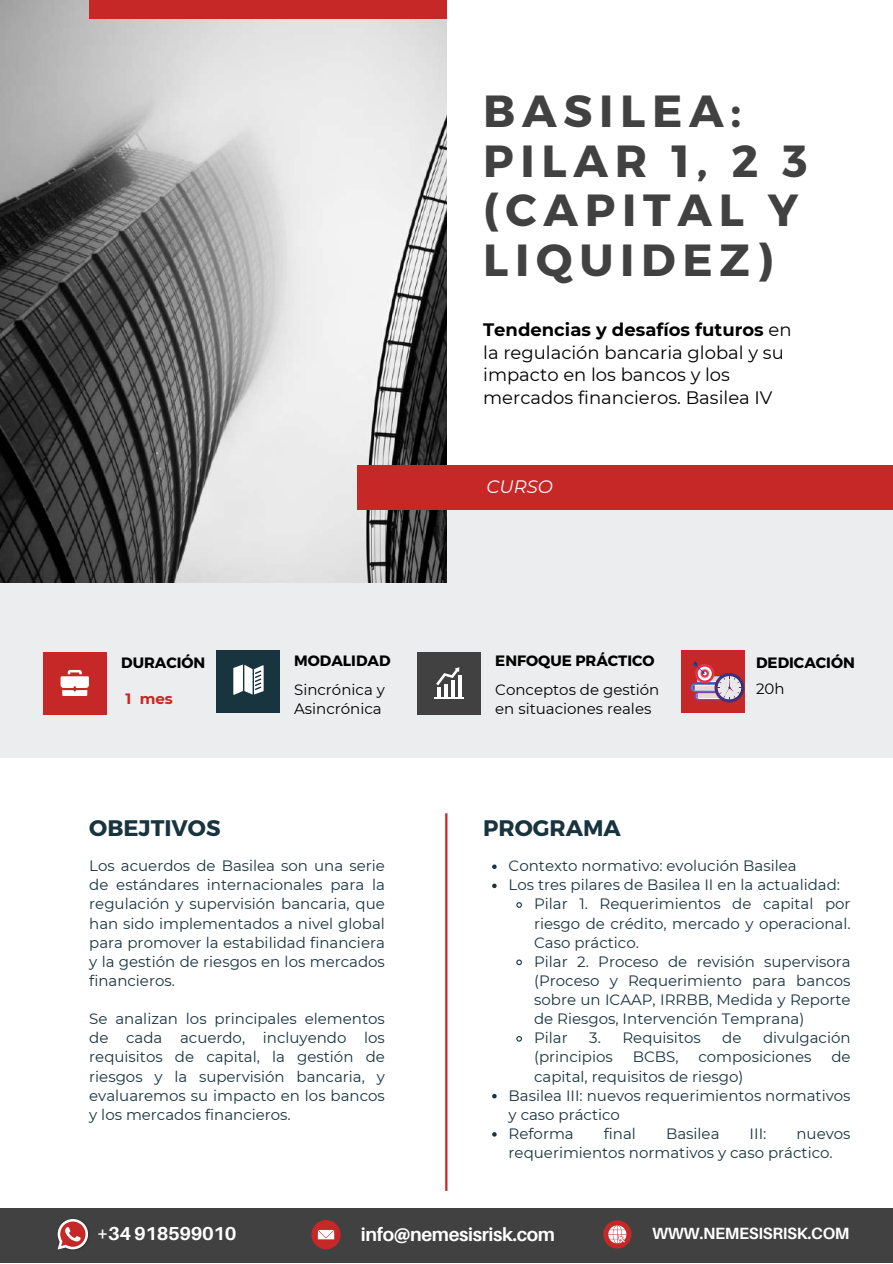
<style>
.page{position:relative;width:893px;height:1264px;background:#fff}
.page>*{position:absolute;margin:0;border:0;box-sizing:border-box;transform-origin:0 0}
.t1{font:700 45px/49.5px "Montserrat";letter-spacing:.15em;color:#414141}
.t2{font:700 22.5px "Montserrat";color:#18343f}
.t3{font:700 18.75px "Aileron";letter-spacing:-.33em;color:#fff}
.t4{font:700 18.75px "Aileron";letter-spacing:-.195em;color:#fff}
.t5{font:18px/22.5px "Montserrat";color:#000}
.t6{font:italic 18px "Montserrat";color:#fff}
.t7{font:700 16.35px "Aileron";letter-spacing:-.375em;color:#fff}
.t8{font:15px/19px "Montserrat";color:#18343f;text-align:justify}
.t9{font:15px/19px "Montserrat";color:#000}
.t10{font:700 15px "Montserrat";color:#000}
.t11{font:700 15px "Montserrat";color:#cf2323}
.s1{font-weight:700}
</style>
<div class="page">
<div style="left:0;top:487px;width:892px;height:270px;background:#ebedee"></div>
<img style="left:0;top:0;width:446px;height:583px">
<div style="left:357px;top:465px;width:535px;height:44px;background:#c62828"></div>
<div style="left:89px;top:0;width:357px;height:19px;background:#c62828"></div>
<div style="left:417px;top:652px;width:63px;height:62px;background:#414141"></div>
<svg style="left:434px;top:667px;width:29px;height:31px"></svg>
<hr style="left:451px;top:679px;width:3px;height:17px;background:#fff">
<hr style="left:458px;top:674px;width:3px;height:22px;background:#fff">
<div style="left:681px;top:650px;width:63px;height:63px;background:#c62828"></div>
<div style="left:43px;top:652px;width:63px;height:62px;background:#c62828"></div>
<svg style="left:61px;top:670px;width:28px;height:25px"></svg>
<div style="left:217px;top:650px;width:63px;height:63px;background:#18343f"></div>
<svg style="left:233px;top:664px;width:30px;height:30px"></svg>
<div style="left:0;top:1207px;width:892px;height:55px;background:#414141"></div>
<img style="left:57px;top:1230px;width:32px;height:20px">
<svg style="left:58px;top:1219px;width:30px;height:30px"></svg>
<svg style="left:311px;top:1219px;width:29px;height:30px"></svg>
<svg style="left:318px;top:1229px;width:16px;height:10px"></svg>
<svg style="left:603px;top:1220px;width:28px;height:28px"></svg>
<hr style="left:445px;top:813px;width:2px;height:377px;background:#cf2323">
<svg style="left:492px;top:864px;width:4px;height:5px"></svg>
<svg style="left:492px;top:883px;width:4px;height:5px"></svg>
<svg style="left:516px;top:902px;width:6px;height:6px"></svg>
<svg style="left:516px;top:959px;width:6px;height:7px"></svg>
<svg style="left:516px;top:1036px;width:6px;height:6px"></svg>
<svg style="left:492px;top:1093px;width:4px;height:5px"></svg>
<svg style="left:492px;top:1132px;width:4px;height:4px"></svg>
<svg style="left:714px;top:673px;width:30px;height:29px"></svg>
<svg style="left:690px;top:661px;width:51px;height:39px"></svg>
<h1 class="t1" style="left:483px;top:84px;width:326px">BASILEA:<br>PILAR 1, 2 3 (CAPITAL Y<br>LIQUIDEZ)</h1>
<p class="t5" style="left:483px;top:318px;width:310px"><span class="s1">Tendencias y desafíos futuros</span> en la regulación bancaria global y su impacto en los bancos y los mercados financieros. Basilea IV</p>
<p class="t6" style="left:486px;top:475px;width:68px">CURSO</p>
<p class="t10" style="left:121px;top:652px;width:86px">DURACIÓN</p>
<p class="t10" style="left:294px;top:651px;width:98px">MODALIDAD</p>
<p class="t10" style="left:495px;top:651px;width:161px">ENFOQUE PRÁCTICO</p>
<p class="t11" style="left:125px;top:689px;width:49px">1 mes</p>
<p class="t9" style="left:495px;top:679px;width:166px">Conceptos de gestión en situaciones reales</p>
<p class="t10" style="left:756px;top:652px;width:100px">DEDICACIÓN</p>
<p class="t9" style="left:294px;top:679px;width:92px">Sincrónica y</p>
<p class="t9" style="left:756px;top:679px;width:30px">20h</p>
<p class="t9" style="left:294px;top:698px;width:89px">Asincrónica</p>
<h2 class="t2" style="left:89px;top:813px;width:133px">OBEJTIVOS</h2>
<h2 class="t2" style="left:483px;top:813px;width:139px">PROGRAMA</h2>
<p class="t8" style="left:89px;top:856px;width:297px">Los acuerdos de Basilea son una serie de estándares internacionales para la regulación y supervisión bancaria, que han sido implementados a nivel global para promover la estabilidad financiera y la gestión de riesgos en los mercados financieros.</p>
<p class="t8" style="left:89px;top:1009px;width:297px">Se analizan los principales elementos de cada acuerdo, incluyendo los requisitos de capital, la gestión de riesgos y la supervisión bancaria, y evaluaremos su impacto en los bancos y los mercados financieros.</p>
<p class="t8" style="left:508px;top:856px;width:289px">Contexto normativo: evolución Basilea</p>
<p class="t8" style="left:508px;top:875px;width:333px">Los tres pilares de Basilea II en la actualidad:</p>
<p class="t8" style="left:534px;top:894px;width:318px">Pilar 1. Requerimientos de capital por</p>
<p class="t8" style="left:534px;top:913px;width:318px">riesgo de crédito, mercado y operacional.</p>
<p class="t8" style="left:534px;top:932px;width:106px">Caso práctico.</p>
<p class="t8" style="left:534px;top:951px;width:318px">Pilar 2. Proceso de revisión supervisora</p>
<p class="t8" style="left:534px;top:971px;width:318px">(Proceso y Requerimiento para bancos</p>
<p class="t8" style="left:534px;top:990px;width:318px">sobre un ICAAP, IRRBB, Medida y Reporte</p>
<p class="t8" style="left:534px;top:1009px;width:271px">de Riesgos, Intervención Temprana)</p>
<p class="t8" style="left:534px;top:1028px;width:35px">Pilar</p>
<p class="t8" style="left:589px;top:1028px;width:113px">3. Requisitos</p>
<p class="t8" style="left:722px;top:1028px;width:21px">de</p>
<p class="t8" style="left:763px;top:1028px;width:89px">divulgación</p>
<p class="t8" style="left:534px;top:1047px;width:80px">(principios</p>
<p class="t8" style="left:632px;top:1047px;width:47px">BCBS,</p>
<p class="t8" style="left:698px;top:1047px;width:115px">composiciones</p>
<p class="t8" style="left:831px;top:1047px;width:21px">de</p>
<p class="t8" style="left:508px;top:1066px;width:343px;text-align:left;text-indent:25px">capital, requisitos de riesgo)<br>Basilea III: nuevos requerimientos normativos y caso práctico<br>Reforma</p>
<p class="t8" style="left:603px;top:1123px;width:34px">final</p>
<p class="t8" style="left:666px;top:1123px;width:55px">Basilea</p>
<p class="t8" style="left:749px;top:1123px;width:18px">III:</p>
<p class="t8" style="left:508px;top:1123px;width:343px;text-indent:288px">nuevos requerimientos normativos y caso práctico.</p>
<p class="t4" style="left:97px;top:1219px;width:149px">++3344991188559999001100</p>
<p class="t3" style="left:355px;top:1220px;width:201px">i ni nf foo@@nneemmeessi si sr ri si skk. c. coomm</p>
<p class="t7" style="left:646px;top:1220px;width:205px">WWWWWW. N. NEEMMEESSI SI SRRI SI SKK. C. COOMM</p>
</div>
